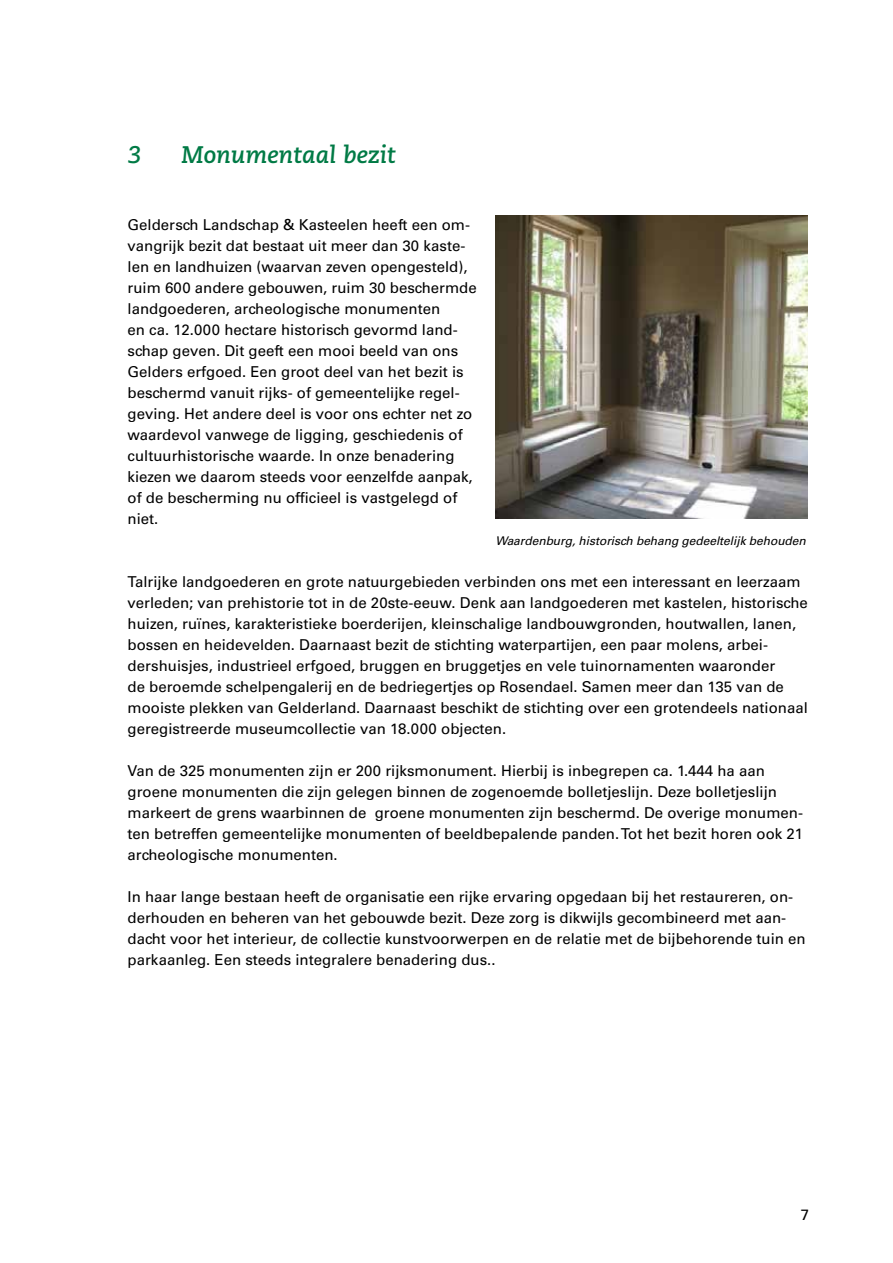
<style>
.page{position:relative;width:893px;height:1263px;background:#fff}
.page>*{position:absolute;margin:0;border:0;box-sizing:border-box;transform-origin:0 0}
.t1{font:italic 700 24px "Caecilia LT Std";color:#007a45}
.t2{font:15px/21px "Univers LT Std";color:#000}
.t3{font:italic 12px "Univers LT Std";letter-spacing:-.005em;color:#000}
</style>
<div class="page">
<img style="left:495px;top:215px;width:313px;height:304px">
<h1 class="t1" style="left:128px;top:141px;width:16px">3</h1>
<h1 class="t1" style="left:182px;top:141px;width:216px">Monumentaal bezit</h1>
<p class="t2" style="left:128px;top:214px;width:351px">Geldersch Landschap &amp; Kasteelen heeft een om&shy;vangrijk bezit dat bestaat uit meer dan 30 kaste&shy;len en landhuizen (waarvan zeven opengesteld), ruim 600 andere gebouwen, ruim 30 beschermde landgoederen, archeologische monumenten<br>en ca. 12.000 hectare historisch gevormd land&shy;schap geven. Dit geeft een mooi beeld van ons Gelders erfgoed. Een groot deel van het bezit is beschermd vanuit rijks- of gemeentelijke regel&shy;geving. Het andere deel is voor ons echter net zo waardevol vanwege de ligging, geschiedenis of cultuurhistorische waarde. In onze benadering kiezen we daarom steeds voor eenzelfde aanpak, of de bescherming nu officieel is vastgelegd of niet.</p>
<p class="t3" style="left:495px;top:533px;width:312px">Waardenburg, historisch behang gedeeltelijk behouden</p>
<p class="t2" style="left:128px;top:571px;width:682px">Talrijke landgoederen en grote natuurgebieden verbinden ons met een interessant en leerzaam verleden; van prehistorie tot in de 20ste-eeuw. Denk aan landgoederen met kastelen, historische huizen, ruïnes, karakteristieke boerderijen, kleinschalige landbouwgronden, houtwallen, lanen, bossen en heidevelden. Daarnaast bezit de stichting waterpartijen, een paar molens, arbei&shy;dershuisjes, industrieel erfgoed, bruggen en bruggetjes en vele tuinornamenten waaronder<br>de beroemde schelpengalerij en de bedriegertjes op Rosendael. Samen meer dan 135 van de mooiste plekken van Gelderland. Daarnaast beschikt de stichting over een grotendeels nationaal geregistreerde museumcollectie van 18.000 objecten.</p>
<p class="t2" style="left:128px;top:760px;width:677px">Van de 325 monumenten zijn er 200 rijksmonument. Hierbij is inbegrepen ca. 1.444 ha aan groene monumenten die zijn gelegen binnen de zogenoemde bolletjeslijn. Deze bolletjeslijn markeert de grens waarbinnen de groene monumenten zijn beschermd. De overige monumen&shy;ten betreffen gemeentelijke monumenten of beeldbepalende panden. Tot het bezit horen ook 21 archeologische monumenten.</p>
<p class="t2" style="left:128px;top:886px;width:680px">In haar lange bestaan heeft de organisatie een rijke ervaring opgedaan bij het restaureren, on&shy;derhouden en beheren van het gebouwde bezit. Deze zorg is dikwijls gecombineerd met aan&shy;dacht voor het interieur, de collectie kunstvoorwerpen en de relatie met de bijbehorende tuin en parkaanleg. Een steeds integralere benadering dus..</p>
<p class="t2" style="left:801px;top:1204px;width:10px">7</p>
</div>
